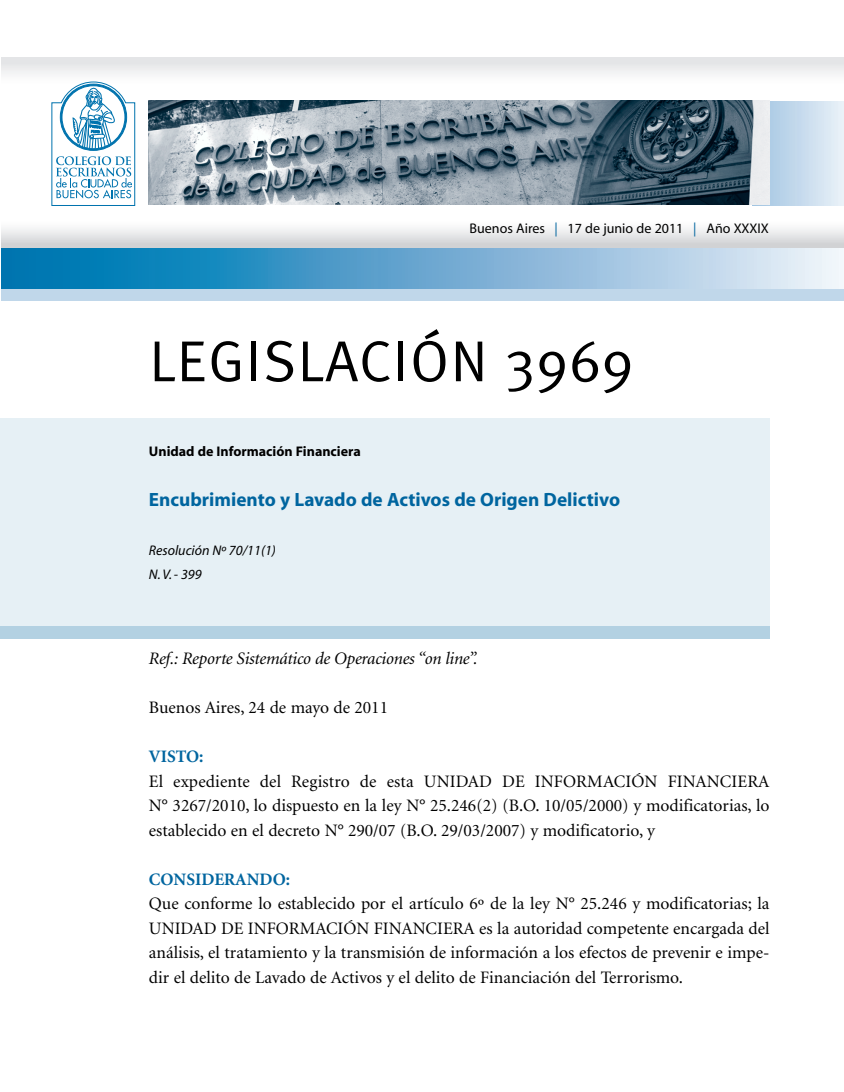
<style>
.page{position:relative;width:844px;height:1092px;background:#fff}
.page>*{position:absolute;margin:0;border:0;box-sizing:border-box;transform-origin:0 0}
.t1{font:57.75px "Meta Normal LF Caps";letter-spacing:.01em;color:#000}
.t2{font:700 19.25px "Myriad";color:#00659f}
.t3{font:17.5px/24.5px "Minion";color:#000;text-align:justify}
.t4{font:italic 17.5px "Minion";letter-spacing:-.015em;color:#000}
.t5{font:700 17.5px "Minion";color:#00659f}
.t6{font:14px "Myriad";color:#000}
.t7{font:700 14px "Myriad";color:#000}
.t8{font:italic 14px/24.5px "Myriad";color:#000}
.s1{color:#00659f}
.s2{font-family:"Meta Normal"}
</style>
<div class="page">
<div style="left:1px;top:289px;width:842px;height:12px;background:#c0d7ea"></div>
<div style="left:1px;top:58px;width:842px;height:28px;background:linear-gradient(to right,#f1f1f2,#f2f2f3)"></div>
<div style="left:1px;top:219px;width:842px;height:30px;background:linear-gradient(to bottom,#fff,#cecfd1)"></div>
<svg style="left:1px;top:249px;width:842px;height:39px;background:#68abd1"></svg>
<svg style="left:752px;top:101px;width:91px;height:104px;background:#cbdeee"></svg>
<svg style="left:51px;top:81px;width:85px;height:125px"></svg>
<img style="left:149px;top:100px;width:620px;height:104px">
<div style="left:0;top:418px;width:769px;height:208px;background:#e6f0f5"></div>
<div style="left:0;top:626px;width:769px;height:12px;background:#b3d1e2"></div>
<p class="t6" style="left:469px;top:223px;width:300px">Buenos Aires <span class="s1">|</span> 17 de junio de 2011 <span class="s1">|</span> Año XXXIX</p>
<h1 class="t1" style="left:149px;top:341px;width:486px">LEGISLACIÓN <span class="s2">3969</span></h1>
<p class="t7" style="left:149px;top:446px;width:213px">Unidad de Información Financiera</p>
<p class="t2" style="left:149px;top:492px;width:472px">Encubrimiento y Lavado de Activos de Origen Delictivo</p>
<p class="t8" style="left:149px;top:539px;width:128px">Resolución Nº 70/11(1)<br>N.V.- 399</p>
<p class="t4" style="left:149px;top:651px;width:330px">Ref.: Reporte Sistemático de Operaciones “on line”.</p>
<p class="t3" style="left:149px;top:696px;width:240px">Buenos Aires, 24 de mayo de 2011</p>
<p class="t5" style="left:149px;top:749px;width:56px">VISTO:</p>
<p class="t3" style="left:149px;top:770px;width:622px">El expediente del Registro de esta UNIDAD DE INFORMACIÓN FINANCIERA N° 3267/2010, lo dispuesto en la ley N° 25.246(2) (B.O. 10/05/2000) y modificatorias, lo establecido en el decreto N° 290/07 (B.O. 29/03/2007) y modificatorio, y</p>
<p class="t5" style="left:149px;top:872px;width:143px">CONSIDERANDO:</p>
<p class="t3" style="left:149px;top:892px;width:622px">Que conforme lo establecido por el artículo 6º de la ley N° 25.246 y modificatorias; la UNIDAD DE INFORMACIÓN FINANCIERA es la autoridad competente encargada del análisis, el tratamiento y la transmisión de información a los efectos de prevenir e impe&shy;dir el delito de Lavado de Activos y el delito de Financiación del Terrorismo.</p>
</div>
